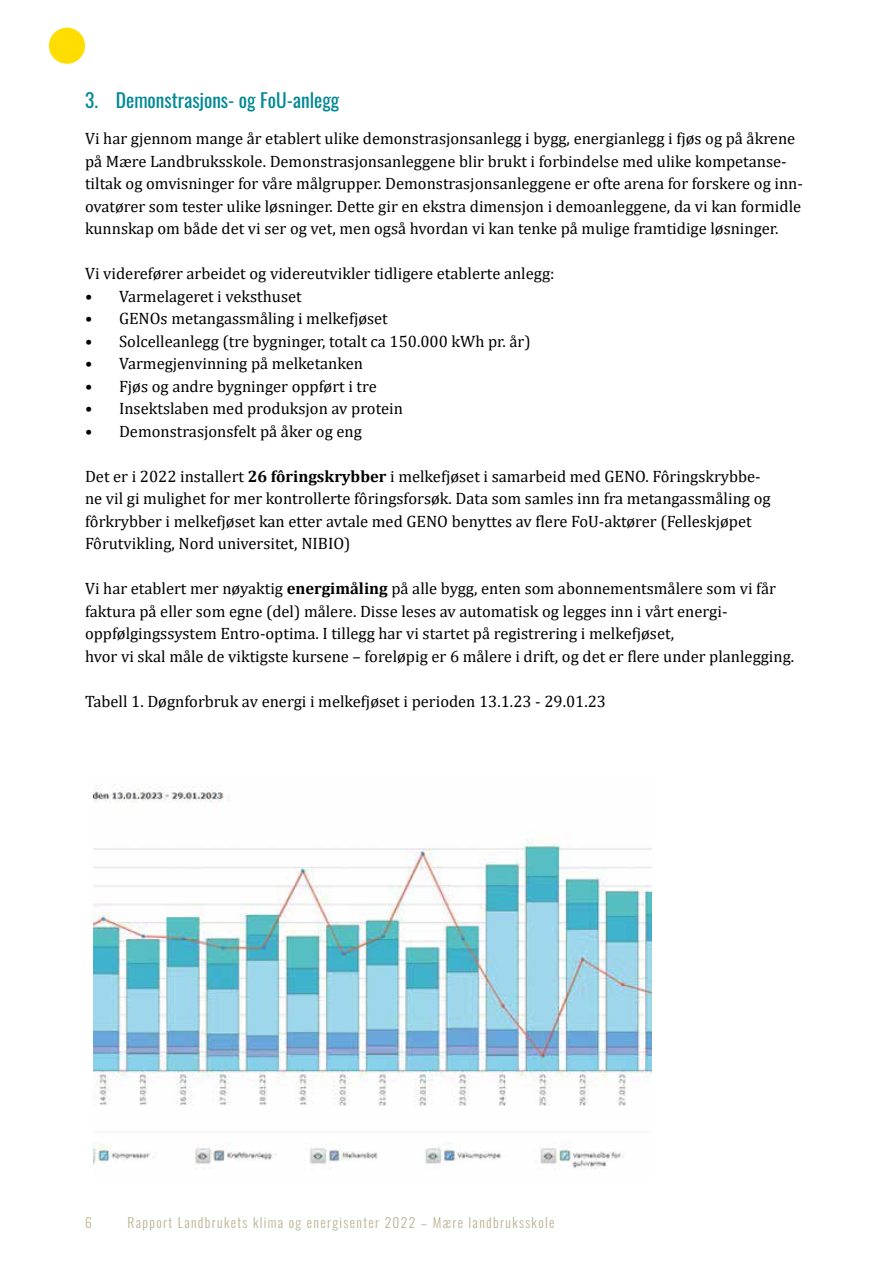
<style>
.page{position:relative;width:893px;height:1263px;background:#fff}
.page>*{position:absolute;margin:0;border:0;box-sizing:border-box;transform-origin:0 0}
.t1{font:19.5px "Oswald";color:#008894}
.t2{font:16.5px/22.5px "Cambria";color:#000}
.t3{font:300 13.5px "Oswald";letter-spacing:.1em;color:#b9b291}
.s1{font-weight:700}
</style>
<div class="page">
<img style="left:94px;top:784px;width:557px;height:386px">
<div style="left:49px;top:28px;width:36px;height:36px;background:#fd0;border-radius:50%"></div>
<p class="t1" style="left:85px;top:83px;width:256px">3. Demonstrasjons- og FoU-anlegg</p>
<p class="t2" style="left:85px;top:127px;width:719px">Vi har gjennom mange år etablert ulike demonstrasjonsanlegg i bygg, energianlegg i fjøs og på åkrene på Mære Landbruksskole. Demonstrasjonsanleggene blir brukt i forbindelse med ulike kompetanse&shy;tiltak og omvisninger for våre målgrupper. Demonstrasjonsanleggene er ofte arena for forskere og inn&shy;ovatører som tester ulike løsninger. Dette gir en ekstra dimensjon i demoanleggene, da vi kan formidle kunnskap om både det vi ser og vet, men også hvordan vi kan tenke på mulige framtidige løsninger.</p>
<p class="t2" style="left:85px;top:262px;width:471px">Vi viderefører arbeidet og videreutvikler tidligere etablerte anlegg:</p>
<p class="t2" style="left:85px;top:285px;width:218px">• Varmelageret i veksthuset</p>
<p class="t2" style="left:85px;top:307px;width:304px">• GENOs metangassmåling i melkefjøset</p>
<p class="t2" style="left:85px;top:330px;width:447px">• Solcelleanlegg (tre bygninger, totalt ca 150.000 kWh pr. år)</p>
<p class="t2" style="left:85px;top:352px;width:280px">• Varmegjenvinning på melketanken</p>
<p class="t2" style="left:85px;top:375px;width:293px">• Fjøs og andre bygninger oppført i tre</p>
<p class="t2" style="left:85px;top:397px;width:319px">• Insektslaben med produksjon av protein</p>
<p class="t2" style="left:85px;top:420px;width:278px">• Demonstrasjonsfelt på åker og eng</p>
<p class="t2" style="left:85px;top:465px;width:687px">Det er i 2022 installert <span class="s1">26 fôringskrybber</span> i melkefjøset i samarbeid med GENO. Fôringskrybbe&shy;ne vil gi mulighet for mer kontrollerte fôringsforsøk. Data som samles inn fra metangassmåling og fôrkrybber i melkefjøset kan etter avtale med GENO benyttes av flere FoU-aktører (Felleskjøpet Fôrutvikling, Nord universitet, NIBIO)</p>
<p class="t2" style="left:85px;top:577px;width:711px">Vi har etablert mer nøyaktig <span class="s1">energimåling</span> på alle bygg, enten som abonnementsmålere som vi får faktura på eller som egne (del) målere. Disse leses av automatisk og legges inn i vårt energi&shy;oppfølgingssystem Entro-optima. I tillegg har vi startet på registrering i melkefjøset,<br>hvor vi skal måle de viktigste kursene – foreløpig er 6 målere i drift, og det er flere under planlegging.</p>
<p class="t2" style="left:85px;top:690px;width:522px">Tabell 1. Døgnforbruk av energi i melkefjøset i perioden 13.1.23 - 29.01.23</p>
<p class="t3" style="left:85px;top:1210px;width:8px">6</p>
<p class="t3" style="left:128px;top:1210px;width:428px">Rapport Landbrukets klima og energisenter 2022 – Mære landbruksskole</p>
</div>
